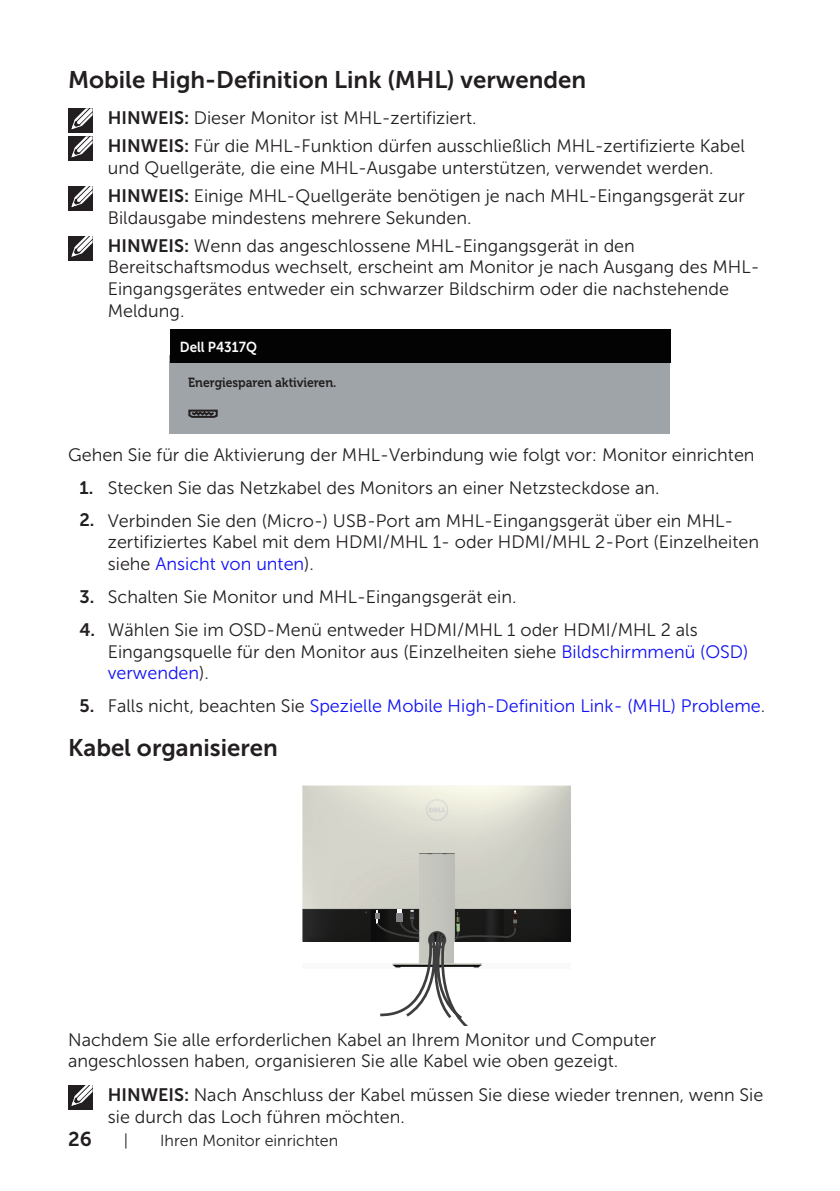
<style>
.page{position:relative;width:840px;height:1191px;background:#fff}
.page>*{position:absolute;margin:0;border:0;box-sizing:border-box;transform-origin:0 0}
.Head_3{font:24px "Museo Sans For Dell 700";color:#231f20}
.t1{font:20px "Museo Sans For Dell 700";color:#231f20}
.text{font:18px/21.6px "Museo Sans For Dell 300";color:#231f20}
.t2{font:18px "Museo Sans For Dell 300";color:#1111f6}
.t3{font:16px "Museo Sans For Dell 300";color:#231f20}
.t4{font:14.4px "Museo Sans For Dell 700";color:#fff;scale:.92 1}
.t5{font:700 13.2px "Museo For Dell";color:#231f20;scale:.92 1}
.s1{font-family:"Museo Sans For Dell 700"}
.s2{color:#1111f6}
.s3{font-family:"Museo Sans For Dell 700";color:#231f20}
.s4{color:#231f20}
</style>
<div class="page">
<div style="left:68px;top:108px;width:24px;height:25px;background:#231f20"></div>
<svg style="left:71px;top:108px;width:22px;height:22px"></svg>
<div style="left:68px;top:136px;width:24px;height:25px;background:#231f20"></div>
<svg style="left:71px;top:136px;width:22px;height:22px"></svg>
<div style="left:68px;top:186px;width:24px;height:24px;background:#231f20"></div>
<svg style="left:71px;top:186px;width:22px;height:22px"></svg>
<div style="left:68px;top:236px;width:24px;height:24px;background:#231f20"></div>
<svg style="left:71px;top:236px;width:22px;height:22px"></svg>
<div style="left:169px;top:355px;width:501px;height:78px;background:#9fa4a8"></div>
<div style="left:170px;top:329px;width:500px;height:33px;background:#030303"></div>
<svg style="left:188px;top:409px;width:30px;height:9px"></svg>
<img style="left:302px;top:785px;width:268px;height:157px">
<hr style="left:434px;top:890px;width:4px;height:11px;background:#c3c4bd;border-radius:2px">
<svg style="left:427px;top:898px;width:7px;height:3px"></svg>
<div style="left:512px;top:913px;width:5px;height:11px;border:1px solid #211814"></div>
<svg style="left:374px;top:909px;width:142px;height:116px"></svg>
<div style="left:68px;top:1085px;width:24px;height:24px;background:#231f20"></div>
<svg style="left:71px;top:1085px;width:22px;height:21px"></svg>
<p class="Head_3" style="left:68px;top:67px;width:519px">Mobile High-Definition Link (MHL) verwenden</p>
<p class="text" style="left:108px;top:107px;width:370px"><span class="s1">HINWEIS:</span> Dieser Monitor ist MHL-zertifiziert.</p>
<p class="text" style="left:108px;top:136px;width:638px"><span class="s1">HINWEIS:</span> Für die MHL-Funktion dürfen ausschließlich MHL-zertifizierte Kabel und Quellgeräte, die eine MHL-Ausgabe unterstützen, verwendet werden.</p>
<p class="text" style="left:108px;top:185px;width:638px"><span class="s1">HINWEIS:</span> Einige MHL-Quellgeräte benötigen je nach MHL-Eingangsgerät zur<br>Bildausgabe mindestens mehrere Sekunden.</p>
<p class="text" style="left:108px;top:235px;width:653px"><span class="s1">HINWEIS:</span> Wenn das angeschlossene MHL-Eingangsgerät in den Bereitschaftsmodus wechselt, erscheint am Monitor je nach Ausgang des MHL-Eingangsgerätes entweder ein schwarzer Bildschirm oder die nachstehende Meldung.</p>
<p class="t4" style="left:180px;top:339px;width:85px">Dell P4317Q</p>
<p class="t5" style="left:188px;top:374px;width:162px">Energiesparen aktivieren.</p>
<p class="text" style="left:68px;top:444px;width:687px">Gehen Sie für die Aktivierung der MHL-Verbindung wie folgt vor: Monitor einrichten</p>
<p class="text" style="left:79px;top:477px;width:581px"><span class="s1">1.</span> Stecken Sie das Netzkabel des Monitors an einer Netzsteckdose an.</p>
<p class="text" style="left:108px;top:510px;width:652px;text-indent:-28px"><span class="s1">2.</span> Verbinden Sie den (Micro-) USB-Port am MHL-Eingangsgerät über ein MHL&shy;zertifiziertes Kabel mit dem HDMI/MHL 1- oder HDMI/MHL 2-Port (Einzelheiten siehe <span class="s2">Ansicht von unten</span>).</p>
<p class="text" style="left:79px;top:586px;width:438px"><span class="s1">3.</span> Schalten Sie Monitor und MHL-Eingangsgerät ein.</p>
<p class="text" style="left:108px;top:619px;width:641px;text-indent:-28px"><span class="s1">4.</span> Wählen Sie im OSD-Menü entweder HDMI/MHL 1 oder HDMI/MHL 2 als<br>Eingangsquelle für den Monitor aus (Einzelheiten siehe <span class="s2">Bildschirmmenü (OSD) verwenden</span>).</p>
<p class="t2" style="left:79px;top:696px;width:687px"><span class="s3">5.</span> <span class="s4">Falls nicht, beachten Sie</span> Spezielle Mobile High-Definition Link- (MHL) Probleme<span class="s4">.</span></p>
<p class="Head_3" style="left:68px;top:734px;width:211px">Kabel organisieren</p>
<p class="text" style="left:68px;top:1028px;width:589px">Nachdem Sie alle erforderlichen Kabel an Ihrem Monitor und Computer angeschlossen haben, organisieren Sie alle Kabel wie oben gezeigt.</p>
<p class="text" style="left:108px;top:1084px;width:656px"><span class="s1">HINWEIS:</span> Nach Anschluss der Kabel müssen Sie diese wieder trennen, wenn Sie sie durch das Loch führen möchten.</p>
<p class="t1" style="left:68px;top:1127px;width:25px">26</p>
<p class="t3" style="left:124px;top:1131px;width:6px">|</p>
<p class="t3" style="left:160px;top:1131px;width:179px">Ihren Monitor einrichten</p>
</div>
